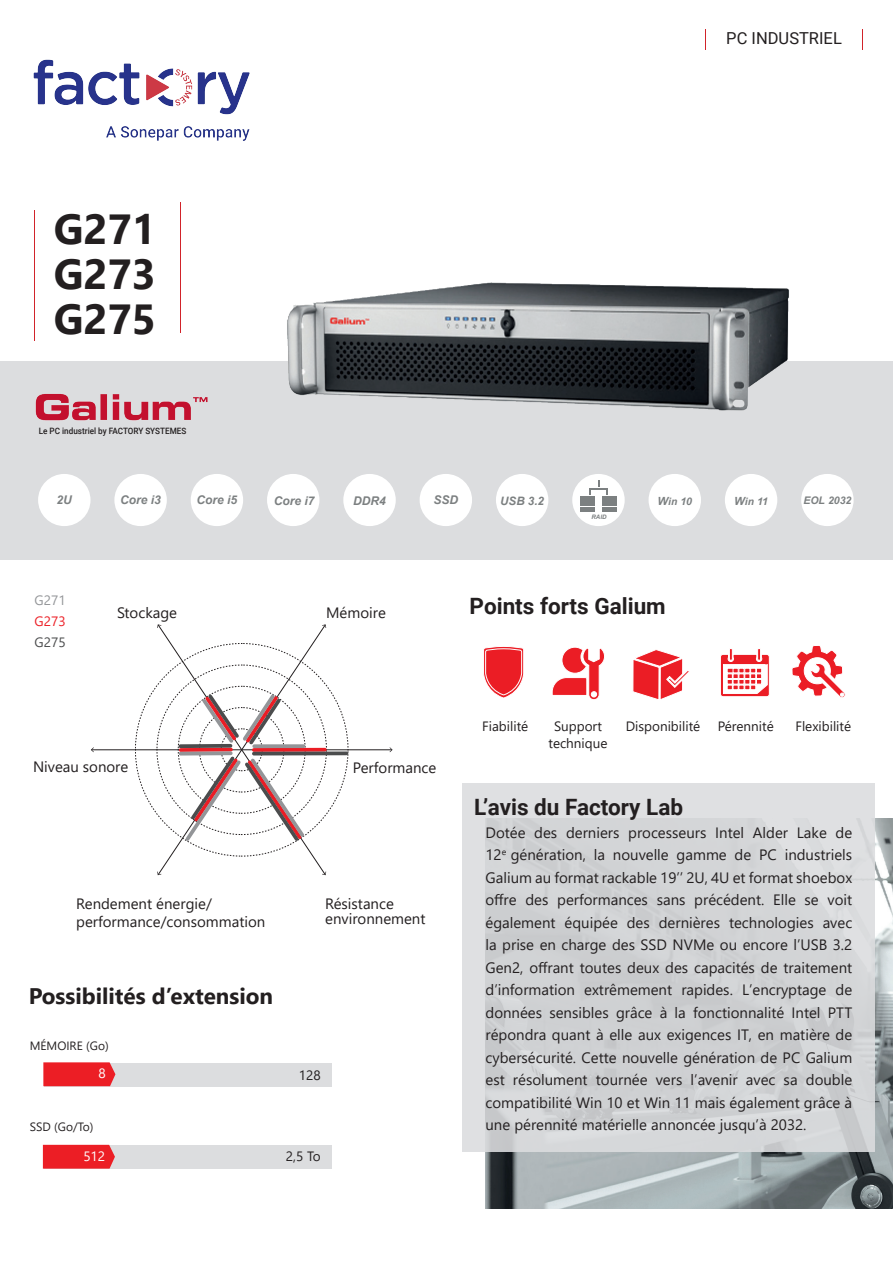
<style>
.page{position:relative;width:893px;height:1263px;background:#fff}
.page>*{position:absolute;margin:0;border:0;box-sizing:border-box;transform-origin:0 0}
.t1{font:700 42px/45px "Segoe UI";color:#231f20;text-align:justify}
.t2{font:700 22.5px "Roboto";color:#231f20}
.t3{font:700 22.5px "Segoe UI";color:#231f20}
.t4{font:16.5px "Roboto";color:#231f20}
.t5{font:15px/22.5px "Segoe UI";color:#231f20}
.t6{font:13.5px/16.2px "Segoe UI";color:#231f20;text-align:center}
.t7{font:13.5px "Segoe UI";color:#939598}
.t8{font:13.5px "Segoe UI";color:#ec1e25}
.t9{font:13.5px "Segoe UI";color:#4b4c4d}
.t10{font:13.5px "Segoe UI";color:#fff}
.t11{font:italic 700 12px "Arial";color:#7c8081}
.t12{font:12px "Segoe UI";color:#231f20}
.t13{font:italic 700 11.55px "Arial";color:#7c8081}
.t14{font:italic 700 10.5px "Arial";color:#7c8081}
.t15{font:italic 700 10.2px "Arial";color:#7c8081}
.t16{font:500 8.7px "Roboto";color:#231f20;scale:.93 1}
.t17{font:italic 700 6.15px "Arial";color:#7c8081}
.s1{font-size:11.25px}
.s2{font-size:10.5px}
</style>
<div class="page">
<div style="left:0;top:361px;width:893px;height:199px;background:#dcdddf"></div>
<img style="left:486px;top:818px;width:407px;height:391px">
<div style="left:462px;top:783px;width:412px;height:368px;background:#d3d5d7"></div>
<hr style="left:180px;top:202px;width:1px;height:131px;background:#d1232a">
<hr style="left:34px;top:210px;width:1px;height:131px;background:#d1232a">
<svg style="left:483px;top:646px;width:41px;height:52px"></svg>
<svg style="left:552px;top:647px;width:53px;height:53px"></svg>
<svg style="left:633px;top:649px;width:56px;height:51px"></svg>
<svg style="left:720px;top:649px;width:50px;height:48px"></svg>
<svg style="left:792px;top:645px;width:54px;height:53px"></svg>
<div style="left:44px;top:1063px;width:288px;height:24px;background:#dcdddf"></div>
<div style="left:44px;top:1145px;width:288px;height:24px;background:#dcdddf"></div>
<svg style="left:705px;top:29px;width:1px;height:20px"></svg>
<img style="left:35px;top:394px;width:173px;height:27px">
<hr style="left:91px;top:749px;width:301px;height:1px;background:#231f20">
<svg style="left:91px;top:747px;width:3px;height:5px"></svg>
<svg style="left:43px;top:1062px;width:72px;height:24px;background:#eb282f"></svg>
<svg style="left:43px;top:1145px;width:72px;height:24px;background:#eb282e"></svg>
<svg style="left:135px;top:624px;width:213px;height:251px"></svg>
<svg style="left:180px;top:744px;width:51px;height:4px"></svg>
<img style="left:287px;top:282px;width:502px;height:129px">
<div style="left:38px;top:474px;width:53px;height:52px;background:#fff;border-radius:50%"></div>
<div style="left:114px;top:474px;width:53px;height:52px;background:#fff;border-radius:50%"></div>
<div style="left:343px;top:474px;width:53px;height:52px;background:#fff;border-radius:50%"></div>
<div style="left:420px;top:474px;width:52px;height:52px;background:#fff;border-radius:50%"></div>
<div style="left:496px;top:474px;width:52px;height:52px;background:#fff;border-radius:50%"></div>
<div style="left:572px;top:474px;width:53px;height:52px;background:#fff;border-radius:50%"></div>
<div style="left:580px;top:496px;width:15px;height:5px;background:#7c8081"></div>
<div style="left:580px;top:501px;width:15px;height:5px;background:#7c8081"></div>
<hr style="left:580px;top:507px;width:15px;height:4px;background:#7c8081">
<hr style="left:602px;top:497px;width:15px;height:4px;background:#7c8081">
<div style="left:602px;top:501px;width:15px;height:5px;background:#7c8081"></div>
<hr style="left:602px;top:507px;width:15px;height:4px;background:#7c8081">
<svg style="left:589px;top:480px;width:19px;height:15px"></svg>
<div style="left:649px;top:474px;width:52px;height:52px;background:#fff;border-radius:50%"></div>
<div style="left:801px;top:474px;width:53px;height:52px;background:#fff;border-radius:50%"></div>
<div style="left:191px;top:474px;width:52px;height:52px;background:#fff;border-radius:50%"></div>
<div style="left:267px;top:474px;width:52px;height:52px;background:#fff;border-radius:50%"></div>
<div style="left:725px;top:474px;width:52px;height:52px;background:#fff;border-radius:50%"></div>
<img style="left:33px;top:59px;width:217px;height:82px">
<h1 class="t1" style="left:54px;top:203px;width:104px">G271<br>G273<br>G275</h1>
<p class="t16" style="left:39px;top:425px;width:160px">Le PC industriel by FACTORY SYSTEMES</p>
<p class="t4" style="left:726px;top:26px;width:117px">PC INDUSTRIEL</p>
<p class="t11" style="left:57px;top:492px;width:17px">2U</p>
<p class="t11" style="left:120px;top:492px;width:42px">Core i3</p>
<p class="t11" style="left:353px;top:493px;width:34px">DDR4</p>
<p class="t11" style="left:433px;top:492px;width:26px">SSD</p>
<p class="t13" style="left:500px;top:493px;width:45px">USB 3.2</p>
<p class="t11" style="left:197px;top:492px;width:42px">Core i5</p>
<p class="t11" style="left:274px;top:492px;width:42px">Core i7</p>
<p class="t15" style="left:657px;top:494px;width:36px"><span class="s1">W</span>in <span class="s2">10</span></p>
<p class="t15" style="left:734px;top:494px;width:35px"><span class="s1">W</span>in <span class="s2">11</span></p>
<p class="t14" style="left:803px;top:494px;width:49px">EOL 2032</p>
<p class="t7" style="left:35px;top:587px;width:33px">G271</p>
<p class="t8" style="left:35px;top:608px;width:33px">G273</p>
<p class="t9" style="left:35px;top:629px;width:33px">G275</p>
<p class="t5" style="left:117px;top:600px;width:62px">Stockage</p>
<p class="t5" style="left:326px;top:600px;width:61px">Mémoire</p>
<p class="t5" style="left:33px;top:754px;width:97px">Niveau sonore</p>
<p class="t5" style="left:353px;top:755px;width:85px">Performance</p>
<p class="t5" style="left:76px;top:893px;width:191px;line-height:18px">Rendement énergie/ performance/consommation</p>
<h2 class="t3" style="left:29px;top:975px;width:246px">Possibilités d’extension</h2>
<p class="t12" style="left:30px;top:1035px;width:80px">MÉMOIRE (Go)</p>
<p class="t5" style="left:325px;top:895px;width:102px;line-height:15px">Résistance environnement</p>
<p class="t10" style="left:98px;top:1060px;width:9px">8</p>
<p class="t6" style="left:299px;top:1066px;width:23px">128</p>
<p class="t12" style="left:30px;top:1115px;width:65px">SSD (Go/To)</p>
<p class="t10" style="left:83px;top:1143px;width:23px">512</p>
<p class="t6" style="left:286px;top:1147px;width:36px">2,5 To</p>
<p class="t17" style="left:591px;top:512px;width:16px">RAID</p>
<h2 class="t2" style="left:470px;top:590px;width:198px">Points forts Galium</h2>
<p class="t6" style="left:482px;top:717px;width:48px">Fiabilité</p>
<p class="t6" style="left:548px;top:717px;width:61px">Support technique</p>
<p class="t6" style="left:626px;top:717px;width:76px">Disponibilité</p>
<p class="t6" style="left:718px;top:717px;width:58px">Pérennité</p>
<p class="t6" style="left:795px;top:717px;width:57px">Flexibilité</p>
<h2 class="t2" style="left:474px;top:791px;width:210px">L’avis du Factory Lab</h2>
<p class="t5" style="left:485px;top:819px;width:368px;text-align:justify">Dotée des derniers processeurs Intel Alder Lake de 12<sup>e</sup> génération, la nouvelle gamme de PC industriels Galium au format rackable 19’’ 2U, 4U et format shoebox offre des performances sans précédent. Elle se voit également équipée des dernières technologies avec la prise en charge des SSD NVMe ou encore l’USB 3.2<br>Gen2, offrant toutes deux des capacités de traitement d’information extrêmement rapides. L’encryptage de données sensibles grâce à la fonctionnalité Intel PTT répondra quant à elle aux exigences IT, en matière de cybersécurité. Cette nouvelle génération de PC Galium est résolument tournée vers l’avenir avec sa double compatibilité Win 10 et Win 11 mais également grâce à une pérennité matérielle annoncée jusqu’à 2032.</p>
</div>
